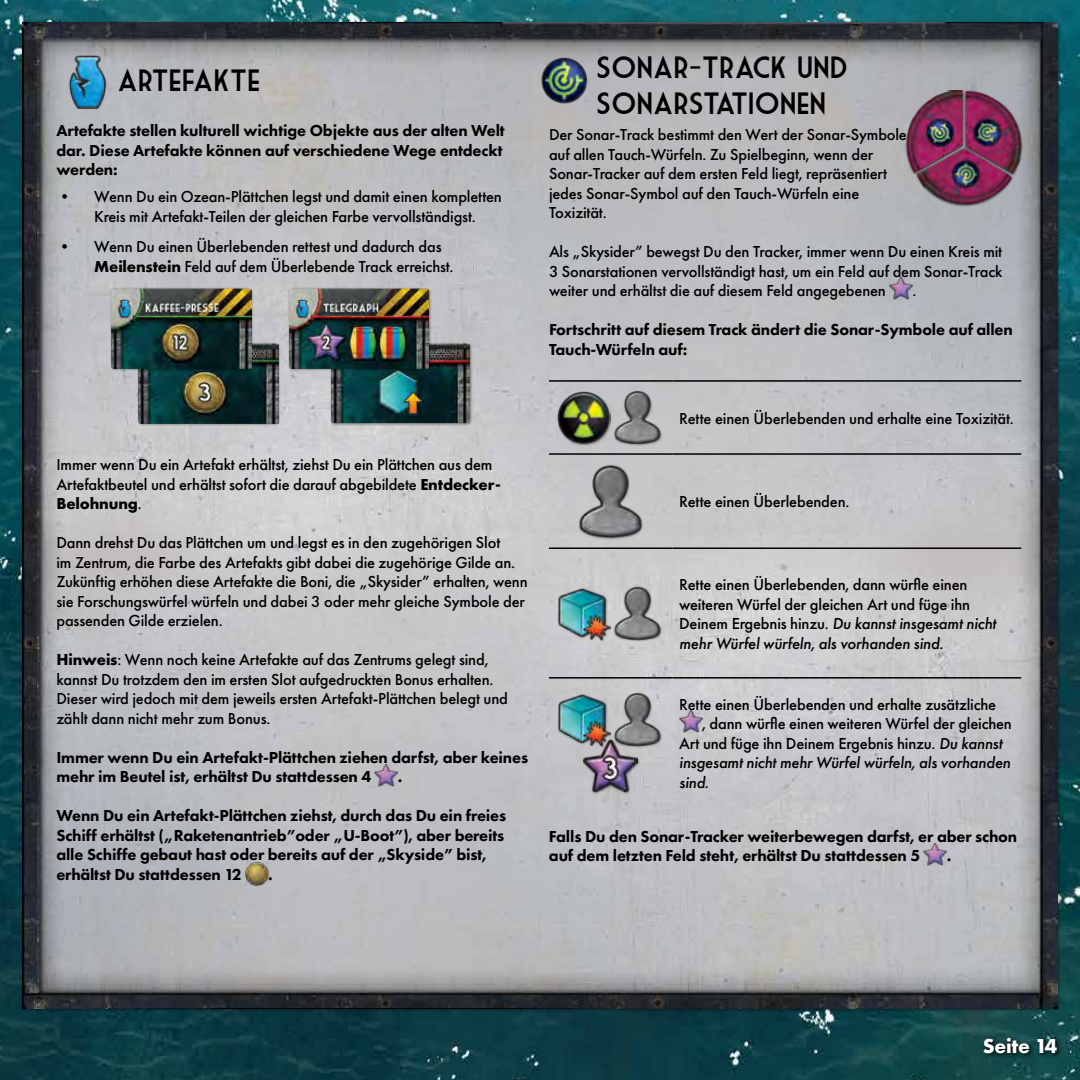
<style>
.page{position:relative;width:1080px;height:1080px;background:#fff}
.page>*{position:absolute;margin:0;border:0;box-sizing:border-box;transform-origin:0 0}
.t1{font:30px/36px "Market Deco";letter-spacing:-.01em;color:#000}
.t2{font:700 21px "Futura PT";letter-spacing:-.01em;color:#fff}
.t3{font:500 16.5px/19.5px "Futura PT";letter-spacing:-.01em;color:#000}
.t4{font:800 16.5px/19.5px "Futura PT";letter-spacing:-.01em;color:#000}
.t5{font:italic 500 16.5px "Futura PT";letter-spacing:-.01em;color:#000}
.s1{font-weight:700}
.s2{font-style:italic}
</style>
<div class="page">
<img style="left:0;top:0;width:1080px;height:1080px">
<img style="left:23px;top:23px;width:1034px;height:985px">
<img style="left:375px;top:763px;width:23px;height:24px">
<img style="left:245px;top:862px;width:23px;height:24px">
<img style="left:890px;top:276px;width:23px;height:23px">
<hr style="left:549px;top:380px;width:123px;height:2px;background:#000">
<hr style="left:672px;top:380px;width:349px;height:2px;background:#000">
<hr style="left:549px;top:453px;width:123px;height:2px;background:#000">
<hr style="left:672px;top:453px;width:349px;height:2px;background:#000">
<hr style="left:549px;top:547px;width:123px;height:2px;background:#000">
<hr style="left:672px;top:547px;width:349px;height:2px;background:#000">
<hr style="left:549px;top:677px;width:123px;height:2px;background:#000">
<hr style="left:672px;top:677px;width:349px;height:2px;background:#000">
<div style="left:557px;top:391px;width:55px;height:55px;background:#000;opacity:.5"></div>
<img style="left:557px;top:390px;width:108px;height:54px">
<div style="left:614px;top:390px;width:48px;height:57px;background:#000;opacity:.5"></div>
<div style="left:578px;top:464px;width:66px;height:76px;background:#000;opacity:.5"></div>
<img style="left:574px;top:464px;width:74px;height:74px">
<div style="left:557px;top:587px;width:55px;height:55px;background:#000;opacity:.5"></div>
<img style="left:557px;top:586px;width:108px;height:54px">
<div style="left:614px;top:585px;width:48px;height:57px;background:#000;opacity:.5"></div>
<img style="left:557px;top:692px;width:108px;height:54px">
<div style="left:614px;top:692px;width:48px;height:56px;background:#000;opacity:.5"></div>
<div style="left:582px;top:739px;width:58px;height:56px;background:#000;opacity:.5"></div>
<img style="left:584px;top:739px;width:54px;height:54px">
<img style="left:679px;top:709px;width:23px;height:23px">
<img style="left:924px;top:843px;width:23px;height:23px">
<img style="left:540px;top:56px;width:48px;height:49px">
<img style="left:61px;top:55px;width:54px;height:54px">
<div style="left:137px;top:342px;width:144px;height:85px;background:#000;opacity:.5"></div>
<img style="left:139px;top:343px;width:139px;height:80px">
<div style="left:110px;top:287px;width:144px;height:85px;background:#000;opacity:.5"></div>
<img style="left:112px;top:288px;width:139px;height:80px">
<div style="left:330px;top:342px;width:143px;height:84px;background:#000;opacity:.5"></div>
<img style="left:332px;top:343px;width:138px;height:79px">
<div style="left:288px;top:287px;width:144px;height:85px;background:#000;opacity:.5"></div>
<img style="left:290px;top:288px;width:139px;height:80px">
<div style="left:905px;top:90px;width:119px;height:117px;background:#b1b2b4"></div>
<div style="left:905px;top:90px;width:61px;height:86px;background:#000;opacity:.5"></div>
<img style="left:907px;top:91px;width:34px;height:82px">
<img style="left:941px;top:85px;width:99px;height:89px">
<img style="left:916px;top:134px;width:99px;height:89px">
<svg style="left:981px;top:1035px;width:83px;height:24px;background:#103939"></svg>
<h1 class="t1" style="left:117px;top:62px;width:145px">ARTEFAKTE</h1>
<p class="t4" style="left:56px;top:121px;width:450px">Artefakte stellen kulturell wichtige Objekte aus der alten Welt dar. Diese Artefakte können auf verschiedene Wege entdeckt werden:</p>
<p class="t3" style="left:94px;top:187px;width:409px;text-indent:-38px"><span class="s1">•</span> Wenn Du ein Ozean-Plättchen legst und damit einen kompletten<br>Kreis mit Artefakt-Teilen der gleichen Farbe vervollständigst.</p>
<p class="t3" style="left:94px;top:237px;width:361px;text-indent:-38px"><span class="s1">•</span> Wenn Du einen Überlebenden rettest und dadurch das<br><span class="s1">Meilenstein</span> Feld auf dem Überlebende Track erreichst.</p>
<h1 class="t1" style="left:596px;top:49px;width:253px">SONAR-TRACK UND<br>SONARSTATIONEN</h1>
<p class="t3" style="left:549px;top:125px;width:359px">Der Sonar-Track bestimmt den Wert der Sonar-Symbole auf allen Tauch-Würfeln. Zu Spielbeginn, wenn der Sonar-Tracker auf dem ersten Feld liegt, repräsentiert jedes Sonar-Symbol auf den Tauch-Würfeln eine Toxizität.</p>
<p class="t3" style="left:549px;top:242px;width:455px;text-align:justify">Als „Skysider” bewegst Du den Tracker, immer wenn Du einen Kreis mit 3 Sonarstationen vervollständigt hast, um ein Feld auf dem Sonar-Track weiter und erhältst die auf diesem Feld angegebenen</p>
<p class="t3" style="left:912px;top:281px;width:5px">.</p>
<p class="t4" style="left:549px;top:320px;width:465px">Fortschritt auf diesem Track ändert die Sonar-Symbole auf allen<br>Tauch-Würfeln auf:</p>
<p class="t3" style="left:56px;top:455px;width:446px">Immer wenn Du ein Artefakt erhältst, ziehst Du ein Plättchen aus dem<br>Artefaktbeutel und erhältst sofort die darauf abgebildete <span class="s1">Entdecker-<br>Belohnung</span>.</p>
<p class="t3" style="left:56px;top:533px;width:473px">Dann drehst Du das Plättchen um und legst es in den zugehörigen Slot<br>im Zentrum, die Farbe des Artefakts gibt dabei die zugehörige Gilde an.<br>Zukünftig erhöhen diese Artefakte die Boni, die „Skysider” erhalten, wenn sie Forschungswürfel würfeln und dabei 3 oder mehr gleiche Symbole der passenden Gilde erzielen.</p>
<p class="t3" style="left:56px;top:650px;width:453px"><span class="s1">Hinweis</span>: Wenn noch keine Artefakte auf das Zentrums gelegt sind, kannst Du trotzdem den im ersten Slot aufgedruckten Bonus erhalten.<br>Dieser wird jedoch mit dem jeweils ersten Artefakt-Plättchen belegt und zählt dann nicht mehr zum Bonus.</p>
<p class="t4" style="left:56px;top:747px;width:473px">Immer wenn Du ein Artefakt-Plättchen ziehen darfst, aber keines mehr im Beutel ist, erhältst Du stattdessen 4</p>
<p class="t4" style="left:398px;top:767px;width:6px">.</p>
<p class="t4" style="left:56px;top:806px;width:451px">Wenn Du ein Artefakt-Plättchen ziehst, durch das Du ein freies Schiff erhältst („Raketenantrieb”oder „U-Boot”), aber bereits alle Schiffe gebaut hast oder bereits auf der „Skyside” bist, erhältst Du stattdessen 12</p>
<p class="t4" style="left:268px;top:864px;width:6px">.</p>
<p class="t3" style="left:679px;top:409px;width:336px">Rette einen Überlebenden und erhalte eine Toxizität.</p>
<p class="t3" style="left:679px;top:492px;width:172px">Rette einen Überlebenden.</p>
<p class="t3" style="left:679px;top:575px;width:318px">Rette einen Überlebenden, dann würfle einen weiteren Würfel der gleichen Art und füge ihn Deinem Ergebnis hinzu. <span class="s2">Du kannst insgesamt nicht mehr Würfel würfeln, als vorhanden sind.</span></p>
<p class="t3" style="left:679px;top:695px;width:318px">Rette einen Überlebenden und erhalte zusätzliche</p>
<p class="t3" style="left:702px;top:714px;width:311px">, dann würfle einen weiteren Würfel der gleichen</p>
<p class="t3" style="left:679px;top:734px;width:325px">Art und füge ihn Deinem Ergebnis hinzu. <span class="s2">Du kannst</span></p>
<p class="t5" style="left:679px;top:753px;width:333px">insgesamt nicht mehr Würfel würfeln, als vorhanden</p>
<p class="t5" style="left:679px;top:772px;width:31px">sind.</p>
<p class="t4" style="left:549px;top:826px;width:470px">Falls Du den Sonar-Tracker weiterbewegen darfst, er aber schon auf dem letzten Feld steht, erhältst Du stattdessen 5</p>
<p class="t4" style="left:947px;top:846px;width:6px">.</p>
<p class="t2" style="left:983px;top:1032px;width:76px">Seite 14</p>
</div>
